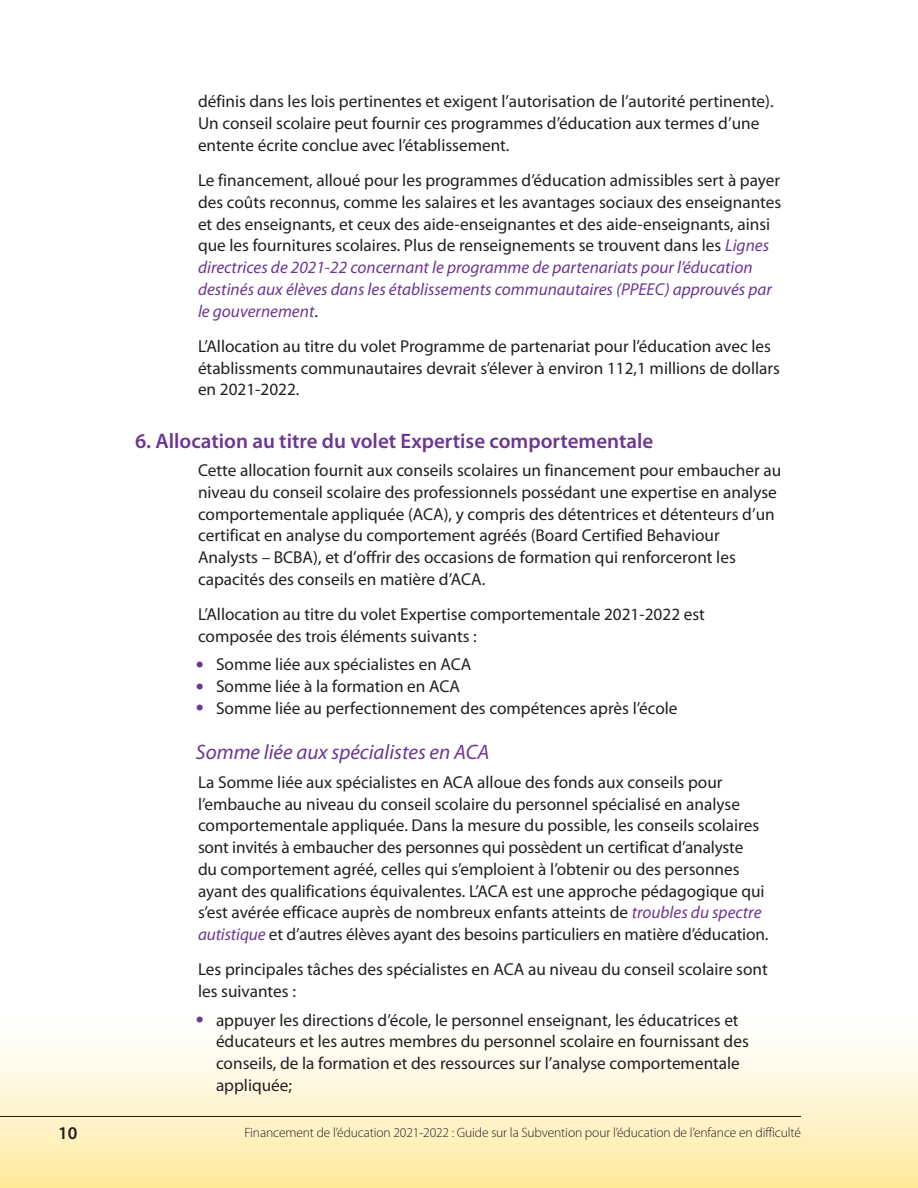
<style>
.page{position:relative;width:918px;height:1188px;background:#fff}
.page>*{position:absolute;margin:0;border:0;box-sizing:border-box;transform-origin:0 0}
.t1{font:600 21px "Myriad Pro";color:#6e3694}
.H4{font:italic 21px "Myriad Pro";color:#6e3694}
.t2{font:600 18px "Myriad Pro";color:#231f20}
.t3{font:17.25px/21.8px "Myriad Pro";color:#231f20}
.t4{font:300 13.5px "Myriad Pro";letter-spacing:-.01em;color:#231f20}
.s1{font-style:italic;color:#6e3694}
.s2{font-size:28.5px;color:#6e3694}
</style>
<div class="page">
<div style="left:0;top:958px;width:918px;height:230px;background:linear-gradient(to bottom,#fff,#ffeba8)"></div>
<hr style="left:0;top:1116px;width:801px;height:1px;background:#231f20">
<p class="t3" style="left:198px;top:91px;width:577px">définis dans les lois pertinentes et exigent l’autorisation de l’autorité pertinente).<br>Un conseil scolaire peut fournir ces programmes d’éducation aux termes d’une entente écrite conclue avec l’établissement.</p>
<p class="t3" style="left:198px;top:170px;width:585px">Le financement, alloué pour les programmes d’éducation admissibles sert à payer des coûts reconnus, comme les salaires et les avantages sociaux des enseignantes et des enseignants, et ceux des aide-enseignantes et des aide-enseignants, ainsi que les fournitures scolaires. Plus de renseignements se trouvent dans les <span class="s1">Lignes directrices de 2021-22 concernant le programme de partenariats pour l’éducation destinés aux élèves dans les établissements communautaires (PPEEC) approuvés par le gouvernement</span>.</p>
<p class="t3" style="left:198px;top:336px;width:583px">L’Allocation au titre du volet Programme de partenariat pour l’éducation avec les établissments communautaires devrait s’élever à environ 112,1 millions de dollars en 2021-2022.</p>
<h3 class="t1" style="left:135px;top:429px;width:520px">6. Allocation au titre du volet Expertise comportementale</h3>
<p class="t3" style="left:198px;top:460px;width:585px">Cette allocation fournit aux conseils scolaires un financement pour embaucher au niveau du conseil scolaire des professionnels possédant une expertise en analyse comportementale appliquée (ACA), y compris des détentrices et détenteurs d’un certificat en analyse du comportement agréés (Board Certified Behaviour Analysts – BCBA), et d’offrir des occasions de formation qui renforceront les capacités des conseils en matière d’ACA.</p>
<p class="t3" style="left:198px;top:604px;width:509px">L’Allocation au titre du volet Expertise comportementale 2021-2022 est composée des trois éléments suivants :</p>
<p class="t3" style="left:196px;top:654px;width:277px"><span class="s2">•</span> Somme liée aux spécialistes en ACA</p>
<p class="t3" style="left:196px;top:676px;width:266px"><span class="s2">•</span> Somme liée à la formation en ACA</p>
<p class="t3" style="left:196px;top:698px;width:483px"><span class="s2">•</span> Somme liée au perfectionnement des compétences après l’école</p>
<p class="H4" style="left:196px;top:741px;width:295px">Somme liée aux spécialistes en ACA</p>
<p class="t3" style="left:198px;top:772px;width:572px">La Somme liée aux spécialistes en ACA alloue des fonds aux conseils pour l’embauche au niveau du conseil scolaire du personnel spécialisé en analyse comportementale appliquée. Dans la mesure du possible, les conseils scolaires sont invités à embaucher des personnes qui possèdent un certificat d’analyste<br>du comportement agréé, celles qui s’emploient à l’obtenir ou des personnes ayant des qualifications équivalentes. L’ACA est une approche pédagogique qui s’est avérée efficace auprès de nombreux enfants atteints de <span class="s1">troubles du spectre autistique</span> et d’autres élèves ayant des besoins particuliers en matière d’éducation.</p>
<p class="t3" style="left:198px;top:959px;width:571px">Les principales tâches des spécialistes en ACA au niveau du conseil scolaire sont les suivantes :</p>
<p class="t3" style="left:216px;top:1009px;width:534px;text-indent:-20px"><span class="s2">•</span> appuyer les directions d’école, le personnel enseignant, les éducatrices et éducateurs et les autres membres du personnel scolaire en fournissant des conseils, de la formation et des ressources sur l’analyse comportementale appliquée;</p>
<p class="t2" style="left:58px;top:1123px;width:21px">10</p>
<p class="t4" style="left:245px;top:1125px;width:558px">Financement de l’éducation 2021-2022 : Guide sur la Subvention pour l’éducation de l’enfance en difficulté</p>
</div>
